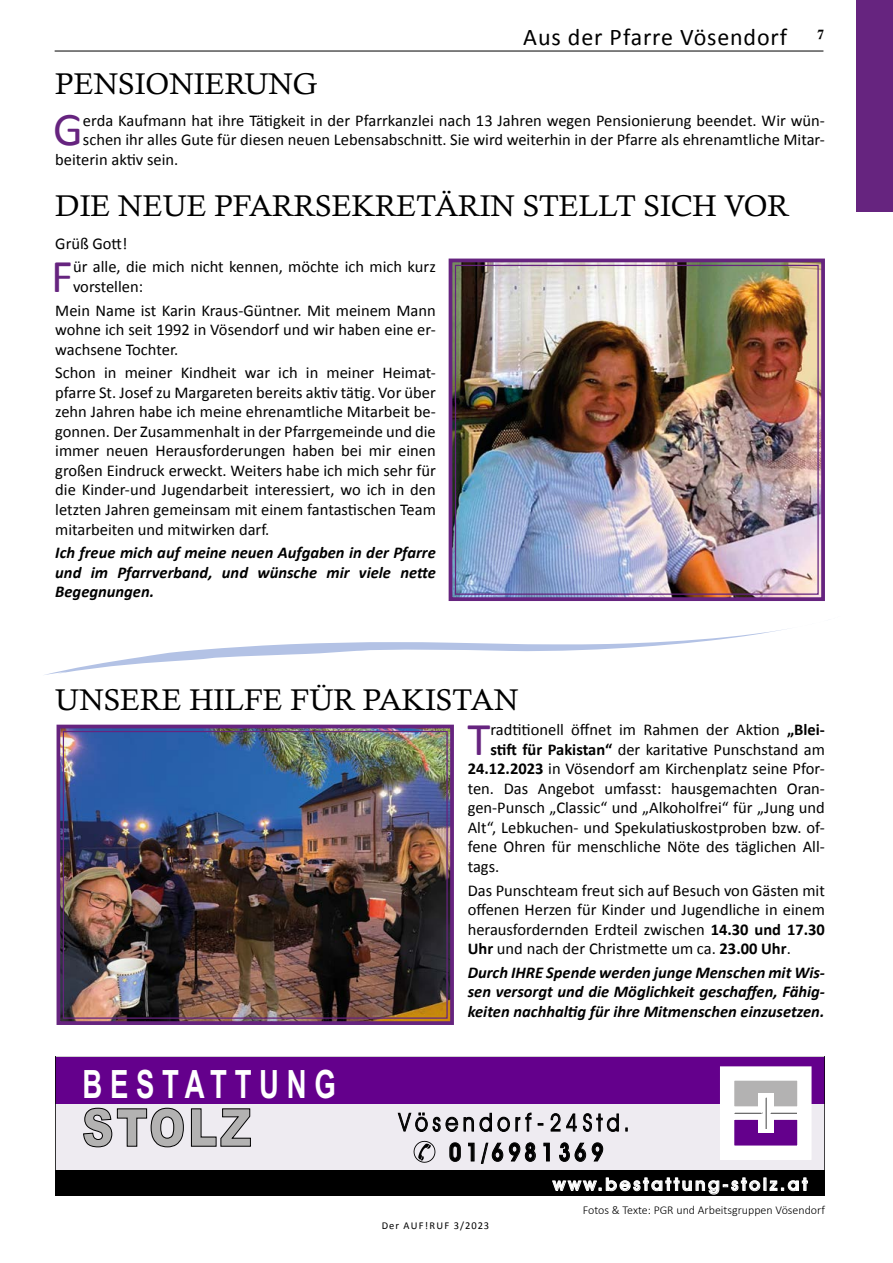
<style>
.page{position:relative;width:893px;height:1263px;background:#fff}
.page>*{position:absolute;margin:0;border:0;box-sizing:border-box;transform-origin:0 0}
.t1{font:900 52.2px "Arial";letter-spacing:.065em;color:#b3b2b2;scale:.83 1}
.Texte{font:47.25px "Calibri";color:#66247f}
.Überschrift_Texte{font:47.25px "Calibri";color:#66247f}
.t2{font:700 39px "Arial";letter-spacing:.28em;color:#fff;scale:.71 1}
.Überschrift_Texte-2{font:30px "Calisto";color:#000}
.t3{font:25.05px/29.8px "Avant Garde IT Cby BT";letter-spacing:.225em;color:#000;scale:.84 1}
.t4{font:24px "Calibri";letter-spacing:.035em;color:#000}
.t5{font:600 17.4px "Avant Garde IT Cby BT";letter-spacing:.145em;color:#fff}
.Texte-2{font:16.5px/19.5px "Calibri";color:#000;text-align:justify}
.Überschrift_Texte-3{font:16.5px/19.5px "Calibri";color:#000;text-align:justify}
.Texte-3{font:italic 700 16.5px/19.5px "Calibri";color:#000;text-align:justify}
.Überschrift_Texte-4{font:italic 700 16.5px/19.5px "Calibri";color:#000;text-align:justify}
.t6{font:13.5px "Calis MT Bol";color:#000}
.t7{font:300 12px "Calibri";color:#000}
.t8{font:10.5px "Calibri";letter-spacing:.09em;color:#000}
.s1{font-weight:700}
.s2{font-size:24.15px}
.s3{font-weight:600}
</style>
<div class="page">
<hr style="left:55px;top:51px;width:768px;height:1px;background:#000">
<div style="left:857px;top:0;width:36px;height:211px;background:#66247f"></div>
<svg style="left:55px;top:1057px;width:770px;height:139px;background:#91709f"></svg>
<img style="left:448px;top:258px;width:377px;height:343px">
<div style="left:455px;top:265px;width:364px;height:330px;border:1px solid #66247f"></div>
<img style="left:56px;top:724px;width:398px;height:301px">
<div style="left:63px;top:731px;width:385px;height:288px;border:1px solid #66247f"></div>
<svg style="left:45px;top:629px;width:741px;height:46px"></svg>
<p class="t4" style="left:523px;top:21px;width:265px">Aus der Pfarre Vösendorf</p>
<p class="t6" style="left:817px;top:27px;width:8px">7</p>
<p class="Überschrift_Texte-2" style="left:55px;top:66px;width:264px">PENSIONIERUNG</p>
<p class="Texte" style="left:53px;top:100px;width:31px">G</p>
<p class="Texte-2" style="left:83px;top:111px;width:743px">erda Kaufmann hat ihre Tätigkeit in der Pfarrkanzlei nach 13 Jahren wegen Pensionierung beendet. Wir wün-</p>
<p class="Texte-2" style="left:83px;top:130px;width:743px">schen ihr alles Gute für diesen neuen Lebensabschnitt. Sie wird weiterhin in der Pfarre als ehrenamtliche Mitar-</p>
<p class="Texte-2" style="left:55px;top:150px;width:125px">beiterin aktiv sein.</p>
<p class="Überschrift_Texte-2" style="left:55px;top:189px;width:735px">DIE NEUE PFARRSEKRETÄRIN STELLT SICH VOR</p>
<p class="Überschrift_Texte-3" style="left:55px;top:234px;width:74px">Grüß Gott!</p>
<p class="Überschrift_Texte" style="left:51px;top:246px;width:23px">F</p>
<p class="Überschrift_Texte-3" style="left:73px;top:257px;width:364px">ür alle, die mich nicht kennen, möchte ich mich kurz vorstellen:</p>
<p class="Überschrift_Texte-3" style="left:55px;top:301px;width:382px">Mein Name ist Karin Kraus-Güntner. Mit meinem Mann wohne ich seit 1992 in Vösendorf und wir haben eine er&shy;wachsene Tochter.</p>
<p class="Überschrift_Texte-3" style="left:55px;top:363px;width:382px">Schon in meiner Kindheit war ich in meiner Heimat&shy;pfarre St. Josef zu Margareten bereits aktiv tätig. Vor über zehn Jahren habe ich meine ehrenamtliche Mitarbeit be&shy;gonnen. Der Zusammenhalt in der Pfarrgemeinde und die immer neuen Herausforderungen haben bei mir einen großen Eindruck erweckt. Weiters habe ich mich sehr für die Kinder-und Jugendarbeit interessiert, wo ich in den letzten Jahren gemeinsam mit einem fantastischen Team mitarbeiten und mitwirken darf.</p>
<p class="Überschrift_Texte-4" style="left:55px;top:543px;width:382px">Ich freue mich auf meine neuen Aufgaben in der Pfarre und im Pfarrverband, und wünsche mir viele nette Begegnungen.</p>
<p class="Überschrift_Texte-2" style="left:55px;top:683px;width:465px">UNSERE HILFE FÜR PAKISTAN</p>
<p class="t2" style="left:83px;top:1057px;width:358px">BESTATTUNG</p>
<p class="t1" style="left:82px;top:1090px;width:206px">STOLZ</p>
<p class="Texte" style="left:467px;top:709px;width:24px">T</p>
<p class="Texte-2" style="left:490px;top:720px;width:336px">radtitionell öffnet im Rahmen der Aktion <span class="s1">„Blei-</span></p>
<p class="Texte-2" style="left:490px;top:740px;width:336px"><span class="s1">stift für Pakistan“</span> der karitative Punschstand am</p>
<p class="Texte-2" style="left:468px;top:759px;width:359px"><span class="s1">24.12.2023</span> in Vösendorf am Kirchenplatz seine Pfor-</p>
<p class="Texte-2" style="left:468px;top:779px;width:359px">ten. Das Angebot umfasst: hausgemachten Oran-</p>
<p class="Texte-2" style="left:468px;top:798px;width:359px">gen-Punsch „Classic“ und „Alkoholfrei“ für „Jung und</p>
<p class="Texte-2" style="left:468px;top:818px;width:359px">Alt“, Lebkuchen- und Spekulatiuskostproben bzw. of-</p>
<p class="Texte-2" style="left:468px;top:837px;width:359px">fene Ohren für menschliche Nöte des täglichen All-</p>
<p class="Texte-2" style="left:468px;top:857px;width:33px">tags.</p>
<p class="Texte-2" style="left:468px;top:880px;width:359px">Das Punschteam freut sich auf Besuch von Gästen mit offenen Herzen für Kinder und Jugendliche in einem herausfordernden Erdteil zwischen <span class="s1">14.30 und 17.30<br>Uhr</span> und nach der Christmette um ca. <span class="s1">23.00 Uhr</span>.</p>
<p class="Texte-3" style="left:468px;top:963px;width:359px">Durch IHRE Spende werden junge Menschen mit Wis&shy;sen versorgt und die Möglichkeit geschaffen, Fähig&shy;keiten nachhaltig für ihre Mitmenschen einzusetzen.</p>
<p class="t3" style="left:449px;top:1107px;width:216px;text-indent:-50px">Vösendorf-<span class="s2">24Std.<br></span><span class="s3">01/6981369</span></p>
<p class="t5" style="left:553px;top:1174px;width:256px">www.bestattung-stolz.at</p>
<p class="t8" style="left:382px;top:1219px;width:109px">Der AUF!RUF 3/2023</p>
<p class="t7" style="left:583px;top:1203px;width:244px">Fotos &amp; Texte: PGR und Arbeitsgruppen Vösendorf</p>
</div>
